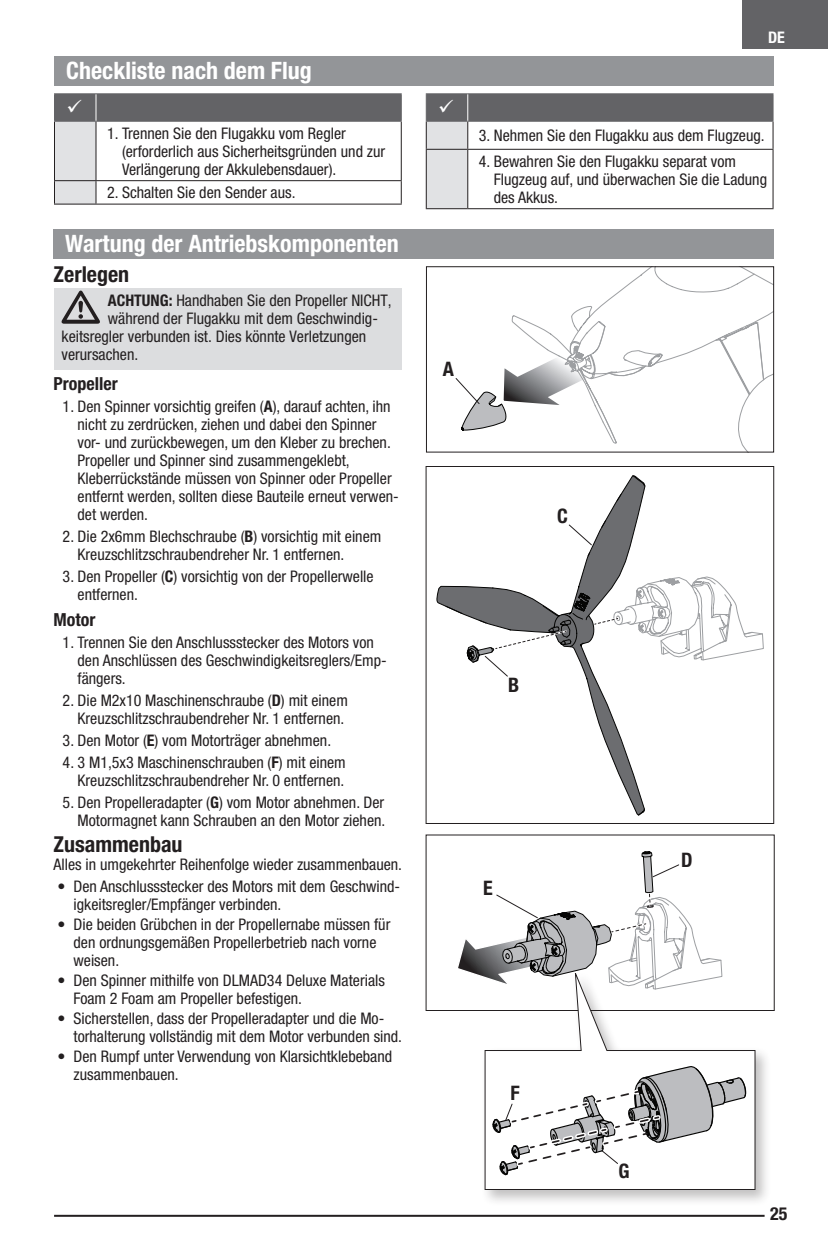
<style>
.page{position:relative;width:828px;height:1260px;background:#fff}
.page>*{position:absolute;margin:0;border:0;box-sizing:border-box;transform-origin:0 0}
.EFL_Main_Header{font:700 condensed 24px "Helvetica Neue LT Std";color:#fff}
.EFL_Sub_Header{font:700 condensed 22px "Helvetica Neue LT Std";color:#231f20}
.t1{font:700 condensed 20px "Helvetica Neue LT Std";color:#231f20}
.t2{font:700 condensed 18px "Helvetica Neue LT Std";color:#231f20}
.EFL_Body_Text{font:condensed 16px/18px "Helvetica Neue LT Std";color:#231f20}
.EFL_Cautions_and_War{font:condensed 16px "Helvetica Neue LT Std";color:#231f20}
.t3{font:700 condensed 16px "Helvetica Neue LT Std";color:#fff}
.s1{font-weight:700}
</style>
<div class="page">
<div style="left:743px;top:0;width:85px;height:49px;background:#636366"></div>
<hr style="left:54px;top:1215px;width:711px;height:2px;background:#231f20">
<div style="left:54px;top:56px;width:720px;height:30px;background:#939598"></div>
<hr style="left:54px;top:204px;width:42px;height:1px;background:#231f20">
<hr style="left:96px;top:204px;width:306px;height:1px;background:#231f20">
<hr style="left:54px;top:93px;width:42px;height:1px;background:#636366">
<hr style="left:96px;top:93px;width:306px;height:1px;background:#636366">
<hr style="left:426px;top:93px;width:42px;height:1px;background:#636366">
<hr style="left:468px;top:93px;width:306px;height:1px;background:#636366">
<div style="left:54px;top:288px;width:348px;height:82px;background:#dcdddf"></div>
<svg style="left:62px;top:291px;width:38px;height:33px"></svg>
<div style="left:53px;top:229px;width:721px;height:30px;background:#939598"></div>
<svg style="left:437px;top:475px;width:208px;height:340px"></svg>
<svg style="left:593px;top:577px;width:171px;height:83px"></svg>
<div style="left:426px;top:466px;width:348px;height:358px;border:1px solid #231f20"></div>
<svg style="left:454px;top:267px;width:320px;height:185px"></svg>
<svg style="left:568px;top:524px;width:25px;height:22px"></svg>
<div style="left:426px;top:834px;width:349px;height:177px;border:1px solid #231f20"></div>
<svg style="left:458px;top:851px;width:264px;height:125px"></svg>
<svg style="left:467px;top:629px;width:101px;height:49px"></svg>
<div style="left:481px;top:971px;width:291px;height:236px;background:#231f20;opacity:.28"></div>
<svg style="left:484px;top:967px;width:272px;height:223px"></svg>
<svg style="left:490px;top:1065px;width:257px;height:113px"></svg>
<svg style="left:54px;top:94px;width:348px;height:110px"></svg>
<svg style="left:426px;top:94px;width:348px;height:115px"></svg>
<p class="EFL_Main_Header" style="left:66px;top:56px;width:247px">Checkliste nach dem Flug</p>
<p class="EFL_Body_Text" style="left:122px;top:124px;width:265px;text-indent:-15px">1. Trennen Sie den Flugakku vom Regler (erforderlich aus Sicherheitsgründen und zur<br>Verlängerung der Akkulebensdauer).</p>
<p class="EFL_Body_Text" style="left:107px;top:183px;width:190px">2. Schalten Sie den Sender aus.</p>
<p class="EFL_Main_Header" style="left:65px;top:229px;width:335px">Wartung der Antriebskomponenten</p>
<p class="EFL_Sub_Header" style="left:54px;top:261px;width:77px">Zerlegen</p>
<p class="EFL_Cautions_and_War" style="left:108px;top:291px;width:285px"><span class="s1">ACHTUNG:</span> Handhaben Sie den Propeller NICHT,</p>
<p class="EFL_Cautions_and_War" style="left:108px;top:309px;width:272px">während der Flugakku mit dem Geschwindig-</p>
<p class="EFL_Cautions_and_War" style="left:62px;top:327px;width:306px">keitsregler verbunden ist. Dies könnte Verletzungen</p>
<p class="EFL_Cautions_and_War" style="left:62px;top:345px;width:78px">verursachen.</p>
<p class="t2" style="left:54px;top:372px;width:66px">Propeller</p>
<p class="EFL_Body_Text" style="left:78px;top:397px;width:323px;text-indent:-15px">1. Den Spinner vorsichtig greifen (<span class="s1">A</span>), darauf achten, ihn nicht zu zerdrücken, ziehen und dabei den Spinner vor- und zurückbewegen, um den Kleber zu brechen.<br>Propeller und Spinner sind zusammengeklebt, Kleberrückstände müssen von Spinner oder Propeller entfernt werden, sollten diese Bauteile erneut verwen&shy;det werden.</p>
<p class="EFL_Body_Text" style="left:78px;top:527px;width:305px;text-indent:-15px">2. Die 2x6mm Blechschraube (<span class="s1">B</span>) vorsichtig mit einem<br>Kreuzschlitzschraubendreher Nr. 1 entfernen.</p>
<p class="EFL_Body_Text" style="left:78px;top:567px;width:298px;text-indent:-15px">3. Den Propeller (<span class="s1">C</span>) vorsichtig von der Propellerwelle entfernen.</p>
<p class="t2" style="left:54px;top:608px;width:43px">Motor</p>
<p class="EFL_Body_Text" style="left:78px;top:633px;width:311px;text-indent:-15px">1. Trennen Sie den Anschlussstecker des Motors von den Anschlüssen des Geschwindigkeitsreglers/Emp&shy;fängers.</p>
<p class="EFL_Body_Text" style="left:63px;top:691px;width:287px;text-align:right">2. Die M2x10 Maschinenschraube (<span class="s1">D</span>) mit einem<br>Kreuzschlitzschraubendreher Nr. 1 entfernen.</p>
<p class="EFL_Body_Text" style="left:63px;top:731px;width:270px">3. Den Motor (<span class="s1">E</span>) vom Motorträger abnehmen.</p>
<p class="EFL_Body_Text" style="left:63px;top:753px;width:285px;text-align:right">4. 3 M1,5x3 Maschinenschrauben (<span class="s1">F</span>) mit einem<br>Kreuzschlitzschraubendreher Nr. 0 entfernen.</p>
<p class="EFL_Body_Text" style="left:63px;top:793px;width:324px;text-align:right">5. Den Propelleradapter (<span class="s1">G</span>) vom Motor abnehmen. Der<br>Motormagnet kann Schrauben an den Motor ziehen.</p>
<p class="EFL_Sub_Header" style="left:54px;top:831px;width:131px">Zusammenbau</p>
<p class="EFL_Body_Text" style="left:54px;top:855px;width:350px">Alles in umgekehrter Reihenfolge wieder zusammenbauen.</p>
<p class="EFL_Body_Text" style="left:74px;top:877px;width:328px;text-indent:-16px">• Den Anschlussstecker des Motors mit dem Geschwind&shy;igkeitsregler/Empfänger verbinden.</p>
<p class="EFL_Body_Text" style="left:74px;top:915px;width:318px;text-indent:-16px">• Die beiden Grübchen in der Propellernabe müssen für den ordnungsgemäßen Propellerbetrieb nach vorne weisen.</p>
<p class="EFL_Body_Text" style="left:74px;top:971px;width:313px;text-indent:-16px">• Den Spinner mithilfe von DLMAD34 Deluxe Materials<br>Foam 2 Foam am Propeller befestigen.</p>
<p class="EFL_Body_Text" style="left:74px;top:1009px;width:330px;text-indent:-16px">• Sicherstellen, dass der Propelleradapter und die Mo&shy;torhalterung vollständig mit dem Motor verbunden sind.</p>
<p class="EFL_Body_Text" style="left:74px;top:1047px;width:320px;text-indent:-16px">• Den Rumpf unter Verwendung von Klarsichtklebeband zusammenbauen.</p>
<p class="t3" style="left:768px;top:28px;width:18px">DE</p>
<p class="EFL_Body_Text" style="left:479px;top:126px;width:287px">3. Nehmen Sie den Flugakku aus dem Flugzeug.</p>
<p class="EFL_Body_Text" style="left:494px;top:152px;width:275px;text-indent:-15px">4. Bewahren Sie den Flugakku separat vom<br>Flugzeug auf, und überwachen Sie die Ladung des Akkus.</p>
<p class="t1" style="left:443px;top:357px;width:13px">A</p>
<p class="t1" style="left:557px;top:504px;width:12px">C</p>
<p class="t1" style="left:508px;top:673px;width:13px">B</p>
<p class="t1" style="left:483px;top:876px;width:11px">E</p>
<p class="t1" style="left:681px;top:848px;width:13px">D</p>
<p class="t1" style="left:511px;top:1081px;width:11px">F</p>
<p class="t1" style="left:619px;top:1158px;width:13px">G</p>
<p class="t2" style="left:770px;top:1203px;width:19px">25</p>
</div>
